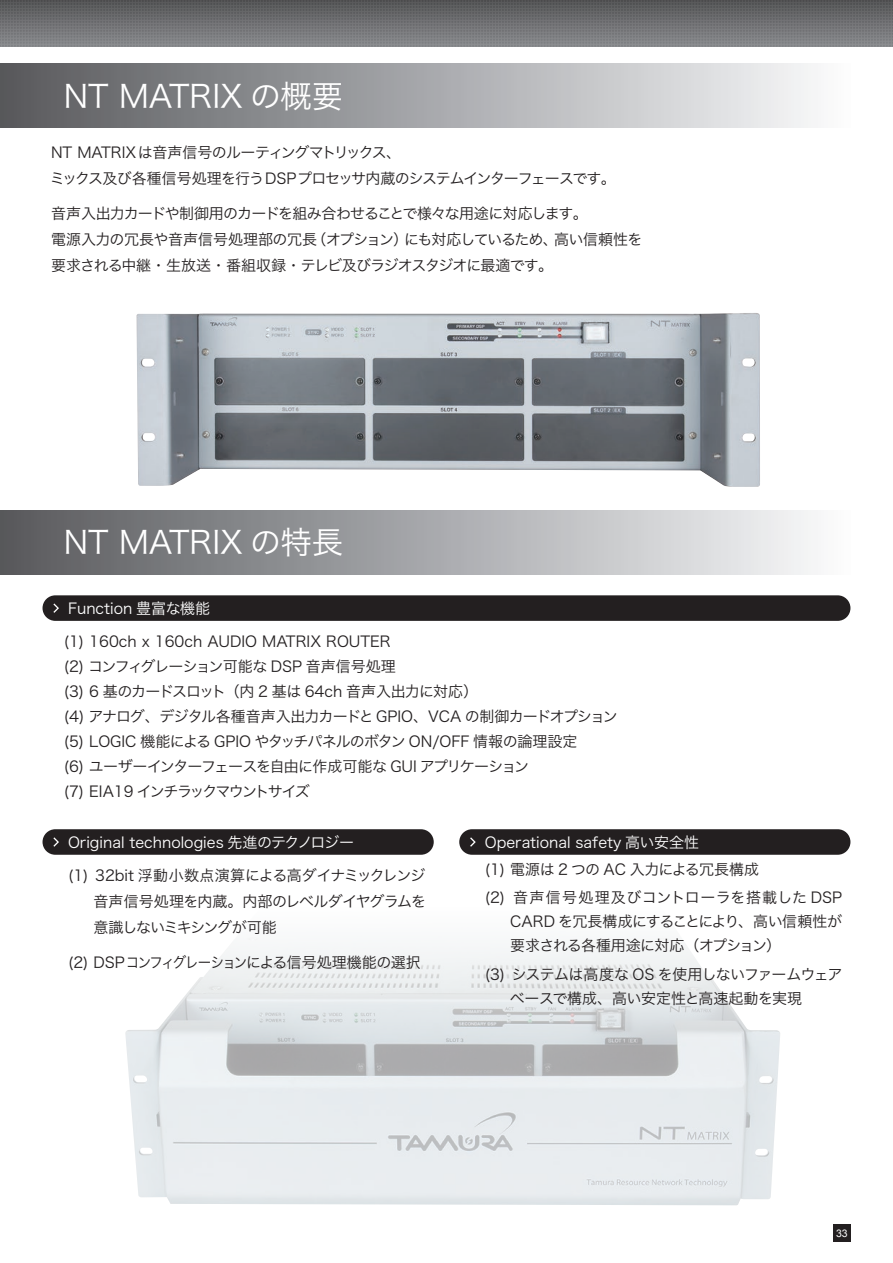
<style>
.page{position:relative;width:893px;height:1263px;background:#fff}
.page>*{position:absolute;margin:0;border:0;box-sizing:border-box;transform-origin:0 0}
.t1{font:31.5px "Hira Kaku Pro W3";color:#fff}
.t2{font:15px/25px "Hira Kaku Pro W3";letter-spacing:-.04em;color:#231f20}
.t3{font:15px "Hira Kaku Pro W3";color:#fff}
.t4{font:15px/28.2px "Hira Kaku Pro W3";color:#231f20}
.t5{font:15px "Hira Kaku Pro W3";letter-spacing:-.06em;color:#231f20}
.t6{font:10.5px "Arial";color:#fff}
</style>
<div class="page">
<div style="left:833px;top:1225px;width:17px;height:17px;background:#231f20"></div>
<div style="left:43px;top:595px;width:807px;height:26px;background:#231f20;border-radius:13px"></div>
<svg style="left:53px;top:603px;width:6px;height:10px"></svg>
<div style="left:43px;top:829px;width:391px;height:26px;background:#231f20;border-radius:13px"></div>
<svg style="left:53px;top:837px;width:6px;height:10px"></svg>
<div style="left:459px;top:829px;width:391px;height:26px;background:#231f20;border-radius:13px"></div>
<svg style="left:470px;top:837px;width:6px;height:10px"></svg>
<div style="left:0;top:0;width:893px;height:47px;background:linear-gradient(to bottom,#555556,#8a8b8f)"></div>
<img style="left:125px;top:938px;width:655px;height:267px">
<img style="left:136px;top:313px;width:624px;height:174px">
<div style="left:0;top:510px;width:850px;height:64px;background:linear-gradient(to right,#57585c,#f9fafc)"></div>
<div style="left:0;top:64px;width:850px;height:64px;background:linear-gradient(to right,#57585c,#f9fafc)"></div>
<h1 class="t1" style="left:64px;top:68px;width:281px">NT MATRIX の概要</h1>
<p class="t2" style="left:50px;top:138px;width:568px;line-height:26.2px">NT MATRIXは音声信号のルーティングマトリックス、<br>ミックス及び各種信号処理を行うDSPプロセッサ内蔵のシステムインターフェースです。</p>
<p class="t2" style="left:51px;top:199px;width:593px;line-height:26.2px">音声入出力カードや制御用のカードを組み合わせることで様々な用途に対応します。<br>電源入力の冗長や音声信号処理部の冗長（オプション）にも対応しているため、高い信頼性を要求される中継・生放送・番組収録・テレビ及びラジオスタジオに最適です。</p>
<h1 class="t1" style="left:64px;top:514px;width:281px">NT MATRIX の特長</h1>
<p class="t3" style="left:68px;top:595px;width:144px">Function 豊富な機能</p>
<p class="t2" style="left:64px;top:628px;width:556px">(1) 160ch x 160ch AUDIO MATRIX ROUTER<br>(2) コンフィグレーション可能な DSP 音声信号処理<br>(3) 6 基のカードスロット（内 2 基は 64ch 音声入出力に対応）<br>(4) アナログ、デジタル各種音声入出力カードと GPIO、VCA の制御カードオプション(5) LOGIC 機能による GPIO やタッチパネルのボタン ON/OFF 情報の論理設定<br>(6) ユーザーインターフェースを自由に作成可能な GUI アプリケーション<br>(7) EIA19 インチラックマウントサイズ</p>
<p class="t3" style="left:68px;top:829px;width:288px">Original technologies 先進のテクノロジー</p>
<p class="t3" style="left:485px;top:829px;width:216px">Operational safety 高い安全性</p>
<p class="t2" style="left:94px;top:861px;width:334px;line-height:26.2px;text-align:justify;text-indent:-26px">(1) 32bit 浮動小数点演算による高ダイナミックレンジ音声信号処理を内蔵。内部のレベルダイヤグラムを意識しないミキシングが可能</p>
<p class="t5" style="left:68px;top:949px;width:354px">(2) DSPコンフィグレーションによる信号処理機能の選択</p>
<p class="t4" style="left:485px;top:854px;width:359px">(1) 電源は 2 つの AC 入力による冗長構成<br>(2) 音声信号処理及びコントローラを搭載した DSP</p>
<p class="t2" style="left:510px;top:908px;width:333px;line-height:24px">CARD を冗長構成にすることにより、高い信頼性が要求される各種用途に対応（オプション）</p>
<p class="t2" style="left:510px;top:961px;width:334px;line-height:24px;text-indent:-25px">(3) システムは高度な OS を使用しないファームウェアベースで構成、高い安定性と高速起動を実現</p>
<p class="t6" style="left:836px;top:1226px;width:13px">33</p>
</div>
